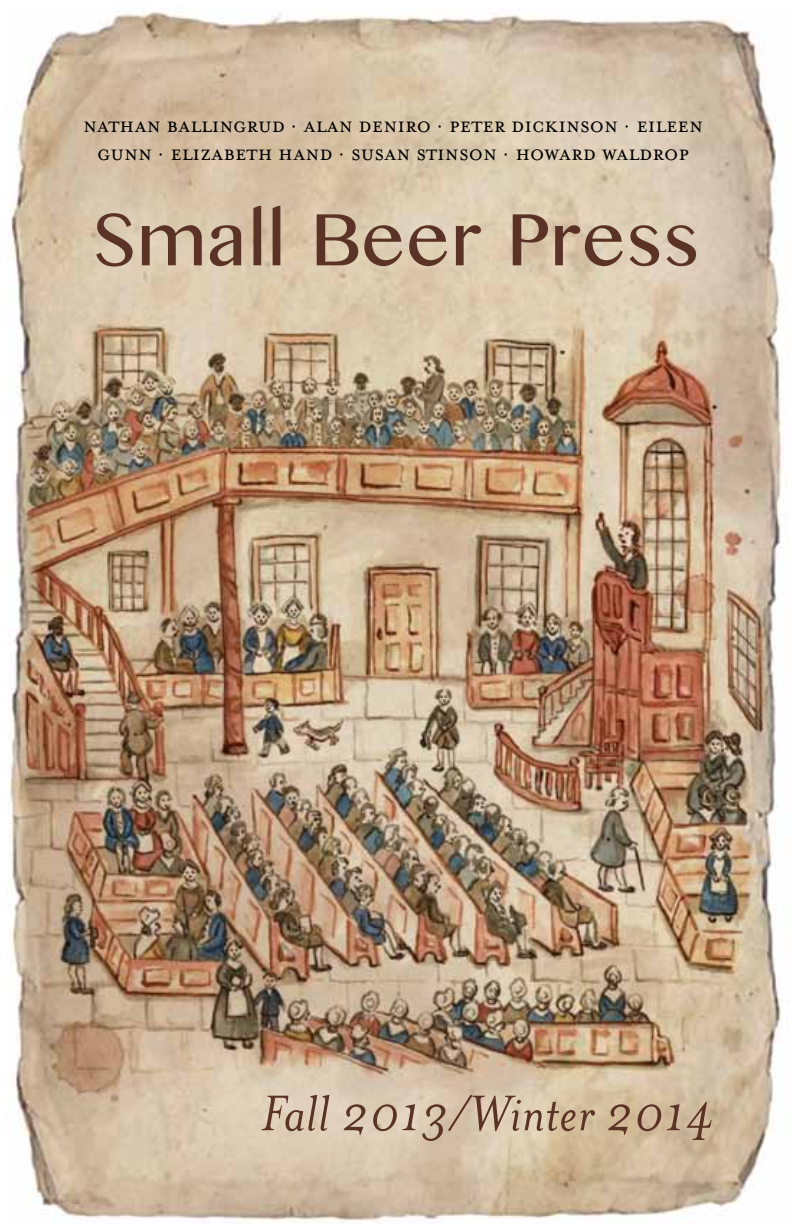
<style>
.page{position:relative;width:792px;height:1224px;background:#fff}
.page>*{position:absolute;margin:0;border:0;box-sizing:border-box;transform-origin:0 0}
.t1{font:75px "Bangla MN";letter-spacing:.02em;color:#5b3326}
.t2{font:italic 57.6px "Mrs Eaves";letter-spacing:.01em;color:#5b3326}
.t3{font:24px/28.8px "Mrs Eaves Small Caps";color:#000;text-align:center}
</style>
<div class="page">
<img style="left:7px;top:10px;width:781px;height:1214px">
<p class="t3" style="left:83px;top:110px;width:621px">nathan ballingrud · alan deniro · peter dickinson · eileen gunn · elizabeth hand · susan stinson · howard waldrop</p>
<h1 class="t1" style="left:95px;top:190px;width:606px">Small Beer Press</h1>
<h2 class="t2" style="left:261px;top:1082px;width:455px">Fall 2013/Winter 2014</h2>
</div>
